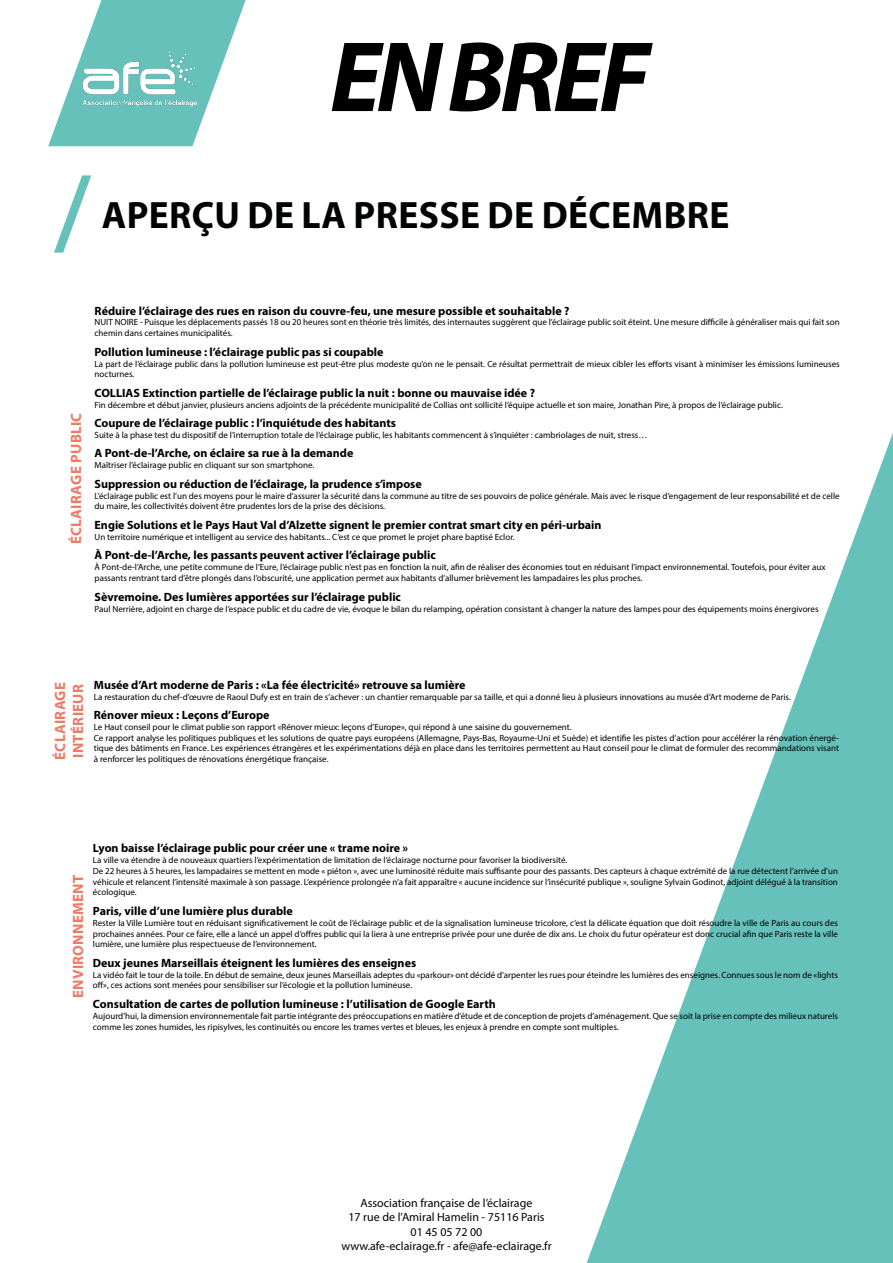
<style>
.page{position:relative;width:893px;height:1263px;background:#fff}
.page>*{position:absolute;margin:0;border:0;box-sizing:border-box;transform-origin:0 0}
.t1{font:italic 700 100.95px "Myriad Pro";letter-spacing:-.05em;color:#000}
.t2{font:700 38.25px "Myriad Pro";letter-spacing:.01em;color:#010202}
.t3{font:700 15px "Myriad Pro";letter-spacing:.02em;color:#ef7a66}
.t4{font:700 12px "Myriad Pro";color:#000}
.t5{font:12px/14.4px "Myriad Pro";color:#020203;text-align:center}
.t6{font:9px/10.8px "Myriad Pro";color:#000}
</style>
<div class="page">
<svg style="left:586px;top:433px;width:307px;height:830px"></svg>
<svg style="left:48px;top:0;width:198px;height:146px"></svg>
<img style="left:74px;top:44px;width:133px;height:67px">
<svg style="left:54px;top:175px;width:37px;height:78px"></svg>
<h1 class="t1" style="left:330px;top:11px;width:321px">EN BREF</h1>
<h2 class="t2" style="left:102px;top:190px;width:629px">APERÇU DE LA PRESSE DE DÉCEMBRE</h2>
<h3 class="t3" style="left:66px;top:544px;width:133px;rotate:-90deg">ÉCLAIRAGE PUBLIC</h3>
<h3 class="t4" style="left:95px;top:303px;width:476px">Réduire l’éclairage des rues en raison du couvre-feu, une mesure possible et souhaitable ?</h3>
<p class="t6" style="left:95px;top:317px;width:747px">NUIT NOIRE - Puisque les déplacements passés 18 ou 20 heures sont en théorie très limités, des internautes suggèrent que l’éclairage public soit éteint. Une mesure difficile à généraliser mais qui fait son chemin dans certaines municipalités.</p>
<h3 class="t4" style="left:95px;top:344px;width:290px">Pollution lumineuse : l’éclairage public pas si coupable</h3>
<p class="t6" style="left:95px;top:358px;width:747px">La part de l’éclairage public dans la pollution lumineuse est peut-être plus modeste qu’on ne le pensait. Ce résultat permettrait de mieux cibler les efforts visant à minimiser les émissions lumineuses nocturnes.</p>
<h3 class="t4" style="left:95px;top:385px;width:442px">COLLIAS Extinction partielle de l’éclairage public la nuit : bonne ou mauvaise idée ?</h3>
<p class="t6" style="left:95px;top:399px;width:690px">Fin décembre et début janvier, plusieurs anciens adjoints de la précédente municipalité de Collias ont sollicité l’équipe actuelle et son maire, Jonathan Pire, à propos de l’éclairage public.</p>
<h3 class="t4" style="left:95px;top:415px;width:303px">Coupure de l’éclairage public : l’inquiétude des habitants</h3>
<p class="t6" style="left:95px;top:429px;width:554px">Suite à la phase test du dispositif de l’interruption totale de l’éclairage public, les habitants commencent à s’inquiéter : cambriolages de nuit, stress…</p>
<h3 class="t4" style="left:95px;top:446px;width:260px">A Pont-de-l’Arche, on éclaire sa rue à la demande</h3>
<p class="t6" style="left:95px;top:460px;width:221px">Maîtriser l’éclairage public en cliquant sur son smartphone.</p>
<h3 class="t4" style="left:95px;top:476px;width:329px">Suppression ou réduction de l’éclairage, la prudence s’impose</h3>
<p class="t6" style="left:95px;top:490px;width:746px">L’éclairage public est l’un des moyens pour le maire d’assurer la sécurité dans la commune au titre de ses pouvoirs de police générale. Mais avec le risque d’engagement de leur responsabilité et de celle du maire, les collectivités doivent être prudentes lors de la prise des décisions.</p>
<h3 class="t4" style="left:95px;top:517px;width:508px">Engie Solutions et le Pays Haut Val d’Alzette signent le premier contrat smart city en péri-urbain</h3>
<p class="t6" style="left:95px;top:531px;width:422px">Un territoire numérique et intelligent au service des habitants... C’est ce que promet le projet phare baptisé Eclor.</p>
<h3 class="t4" style="left:95px;top:548px;width:343px">À Pont-de-l’Arche, les passants peuvent activer l’éclairage public</h3>
<p class="t6" style="left:95px;top:562px;width:732px">À Pont-de-l’Arche, une petite commune de l’Eure, l’éclairage public n’est pas en fonction la nuit, afin de réaliser des économies tout en réduisant l’impact environnemental. Toutefois, pour éviter aux passants rentrant tard d’être plongés dans l’obscurité, une application permet aux habitants d’allumer brièvement les lampadaires les plus proches.</p>
<h3 class="t4" style="left:95px;top:589px;width:308px">Sèvremoine. Des lumières apportées sur l’éclairage public</h3>
<p class="t6" style="left:95px;top:603px;width:725px">Paul Nerrière, adjoint en charge de l’espace public et du cadre de vie, évoque le bilan du relamping, opération consistant à changer la nature des lampes pour des équipements moins énergivores</p>
<h3 class="t3" style="left:50px;top:760px;width:79px;rotate:-90deg">ÉCLAIRAGE</h3>
<h3 class="t3" style="left:68px;top:758px;width:75px;rotate:-90deg">INTÉRIEUR</h3>
<h3 class="t4" style="left:94px;top:677px;width:373px">Musée d’Art moderne de Paris : «La fée électricité» retrouve sa lumière</h3>
<p class="t6" style="left:94px;top:691px;width:698px">La restauration du chef-d’œuvre de Raoul Dufy est en train de s’achever : un chantier remarquable par sa taille, et qui a donné lieu à plusieurs innovations au musée d’Art moderne de Paris.</p>
<h3 class="t4" style="left:94px;top:707px;width:177px">Rénover mieux : Leçons d’Europe</h3>
<p class="t6" style="left:94px;top:721px;width:747px">Le Haut conseil pour le climat publie son rapport «Rénover mieux: leçons d’Europe», qui répond à une saisine du gouvernement.<br>Ce rapport analyse les politiques publiques et les solutions de quatre pays européens (Allemagne, Pays-Bas, Royaume-Uni et Suède) et identifie les pistes d’action pour accélérer la rénovation énergé&shy;tique des bâtiments en France. Les expériences étrangères et les expérimentations déjà en place dans les territoires permettent au Haut conseil pour le climat de formuler des recommandations visant</p>
<p class="t6" style="left:94px;top:754px;width:236px">à renforcer les politiques de rénovations énergétique française.</p>
<h3 class="t3" style="left:68px;top:998px;width:125px;rotate:-90deg">ENVIRONNEMENT</h3>
<h3 class="t4" style="left:93px;top:840px;width:317px">Lyon baisse l’éclairage public pour créer une « trame noire »</h3>
<p class="t6" style="left:93px;top:854px;width:747px">La ville va étendre à de nouveaux quartiers l’expérimentation de limitation de l’éclairage nocturne pour favoriser la biodiversité.<br>De 22 heures à 5 heures, les lampadaires se mettent en mode « piéton », avec une luminosité réduite mais suffisante pour des passants. Des capteurs à chaque extrémité de la rue détectent l’arrivée d’un véhicule et relancent l’intensité maximale à son passage. L’expérience prolongée n’a fait apparaître « aucune incidence sur l’insécurité publique », souligne Sylvain Godinot, adjoint délégué à la transition écologique.</p>
<h3 class="t4" style="left:93px;top:903px;width:201px">Paris, ville d’une lumière plus durable</h3>
<p class="t6" style="left:93px;top:917px;width:747px;text-align:justify">Rester la Ville Lumière tout en réduisant significativement le coût de l’éclairage public et de la signalisation lumineuse tricolore, c’est la délicate équation que doit résoudre la ville de Paris au cours des prochaines années. Pour ce faire, elle a lancé un appel d’offres public qui la liera à une entreprise privée pour une durée de dix ans. Le choix du futur opérateur est donc crucial afin que Paris reste la ville lumière, une lumière plus respectueuse de l’environnement.</p>
<h3 class="t4" style="left:93px;top:955px;width:325px">Deux jeunes Marseillais éteignent les lumières des enseignes</h3>
<p class="t6" style="left:93px;top:969px;width:747px">La vidéo fait le tour de la toile. En début de semaine, deux jeunes Marseillais adeptes du «parkour» ont décidé d’arpenter les rues pour éteindre les lumières des enseignes. Connues sous le nom de «lights off», ces actions sont menées pour sensibiliser sur l’écologie et la pollution lumineuse.</p>
<h3 class="t4" style="left:93px;top:996px;width:404px">Consultation de cartes de pollution lumineuse : l’utilisation de Google Earth</h3>
<p class="t6" style="left:93px;top:1010px;width:747px">Aujourd’hui, la dimension environnementale fait partie intégrante des préoccupations en matière d’étude et de conception de projets d’aménagement. Que se soit la prise en compte des milieux naturels comme les zones humides, les ripisylves, les continuités ou encore les trames vertes et bleues, les enjeux à prendre en compte sont multiples.</p>
<h3 class="t5" style="left:341px;top:1195px;width:212px">Association française de l’éclairage<br>17 rue de l’Amiral Hamelin - 75116 Paris 01 45 05 72 00<br>www.afe-eclairage.fr - afe@afe-eclairage.fr</h3>
</div>
